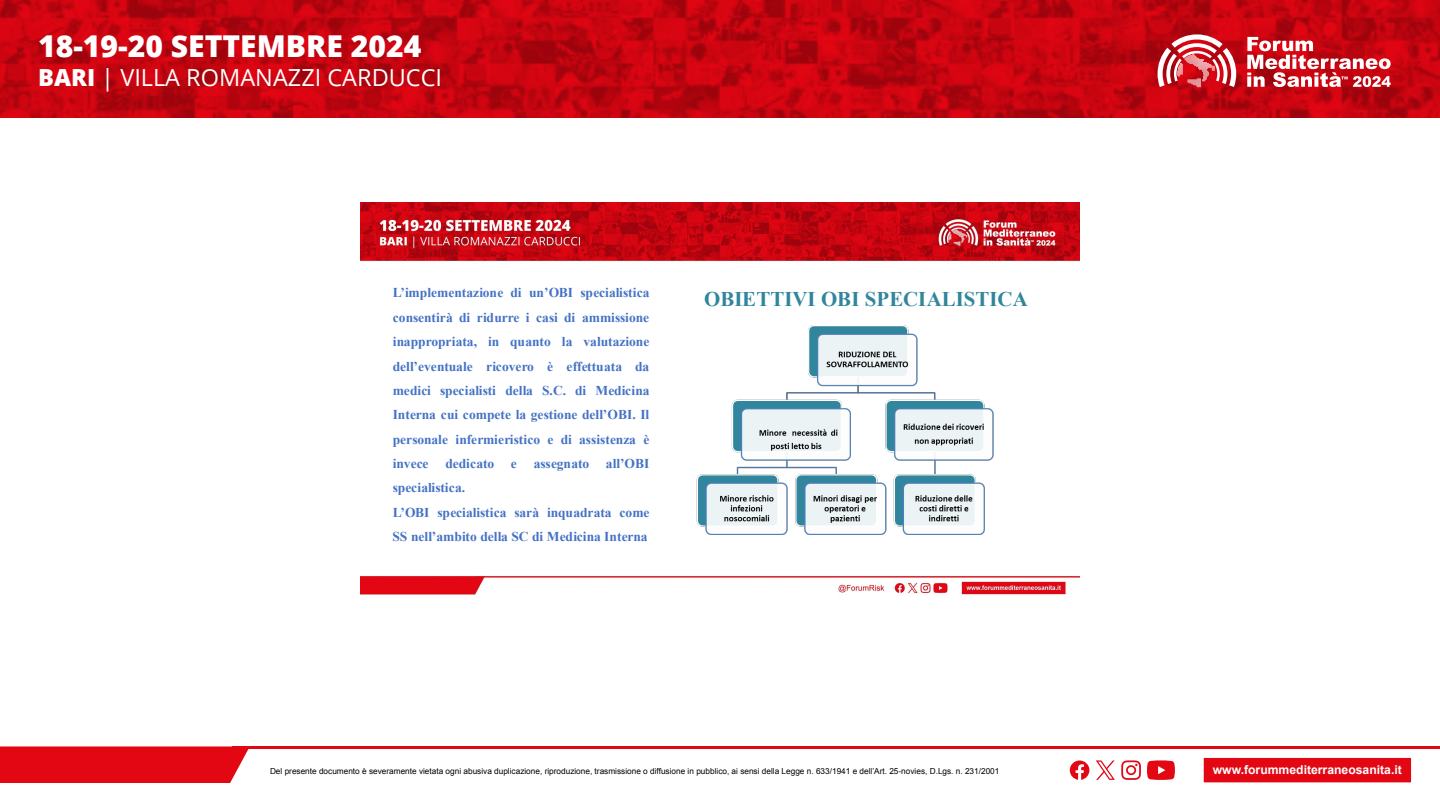
<style>
.page{position:relative;width:1440px;height:810px;background:#fff}
.page>*{position:absolute;margin:0;border:0;box-sizing:border-box;transform-origin:0 0}
.t1{font:800 30.08px "Open Sans";color:#fff}
.t2{font:23.55px "Open Sans";color:#fff}
.t3{font:700 20.85px "Times New Roman";letter-spacing:.005em;color:#31859c}
.t4{font:700 13.5px/24.4px "Times New Roman";color:#4472c4;text-align:justify}
.t5{font:700 12.15px "Arial";color:#fff}
.t6{font:8.25px "Arial";color:#000}
.s1{font-weight:800}
</style>
<div class="page">
<div style="left:0;top:746px;width:249px;height:37px;background:#e30613"></div>
<hr style="left:232px;top:746px;width:1208px;height:3px;background:#e30613">
<div style="left:1203px;top:757px;width:209px;height:27px;background:#e30613;border:1px solid #fff"></div>
<svg style="left:1121px;top:760px;width:20px;height:20px"></svg>
<svg style="left:1147px;top:760px;width:28px;height:20px"></svg>
<svg style="left:1070px;top:761px;width:19px;height:19px"></svg>
<svg style="left:1096px;top:760px;width:19px;height:20px"></svg>
<svg style="left:0;top:0;width:1440px;height:117px;background:#c2040f"></svg>
<svg style="left:1158px;top:34px;width:78px;height:53px"></svg>
<svg style="left:1247px;top:37px;width:144px;height:50px"></svg>
<img style="left:360px;top:202px;width:720px;height:393px">
<img style="left:630px;top:325px;width:430px;height:210px">
<h1 class="t1" style="left:38px;top:24px;width:385px">18-19-20 SETTEMBRE 2024</h1>
<h2 class="t2" style="left:38px;top:62px;width:406px"><span class="s1">BARI</span> | VILLA ROMANAZZI CARDUCCI</h2>
<p class="t4" style="left:393px;top:280px;width:258px">L’implementazione di un’OBI specialistica consentirà di ridurre i casi di ammissione inappropriata, in quanto la valutazione dell’eventuale ricovero è effettuata da medici specialisti della S.C. di Medicina Interna cui compete la gestione dell’OBI. Il personale infermieristico e di assistenza è invece</p>
<p class="t4" style="left:393px;top:451px;width:258px;text-align:left;text-indent:53px">dedicato e assegnato all’OBI specialistica.<br>L’OBI specialistica sarà inquadrata come SS nell’ambito della SC di Medicina Interna</p>
<h3 class="t3" style="left:704px;top:285px;width:325px">OBIETTIVI OBI SPECIALISTICA</h3>
<p class="t6" style="left:270px;top:766px;width:731px">Del presente documento è severamente vietata ogni abusiva duplicazione, riproduzione, trasmissione o diffusione in pubblico, ai sensi della Legge n. 633/1941 e dell’Art. 25-novies, D.Lgs. n. 231/2001</p>
<p class="t5" style="left:1213px;top:762px;width:191px">www.forummediterraneosanita.it</p>
</div>
